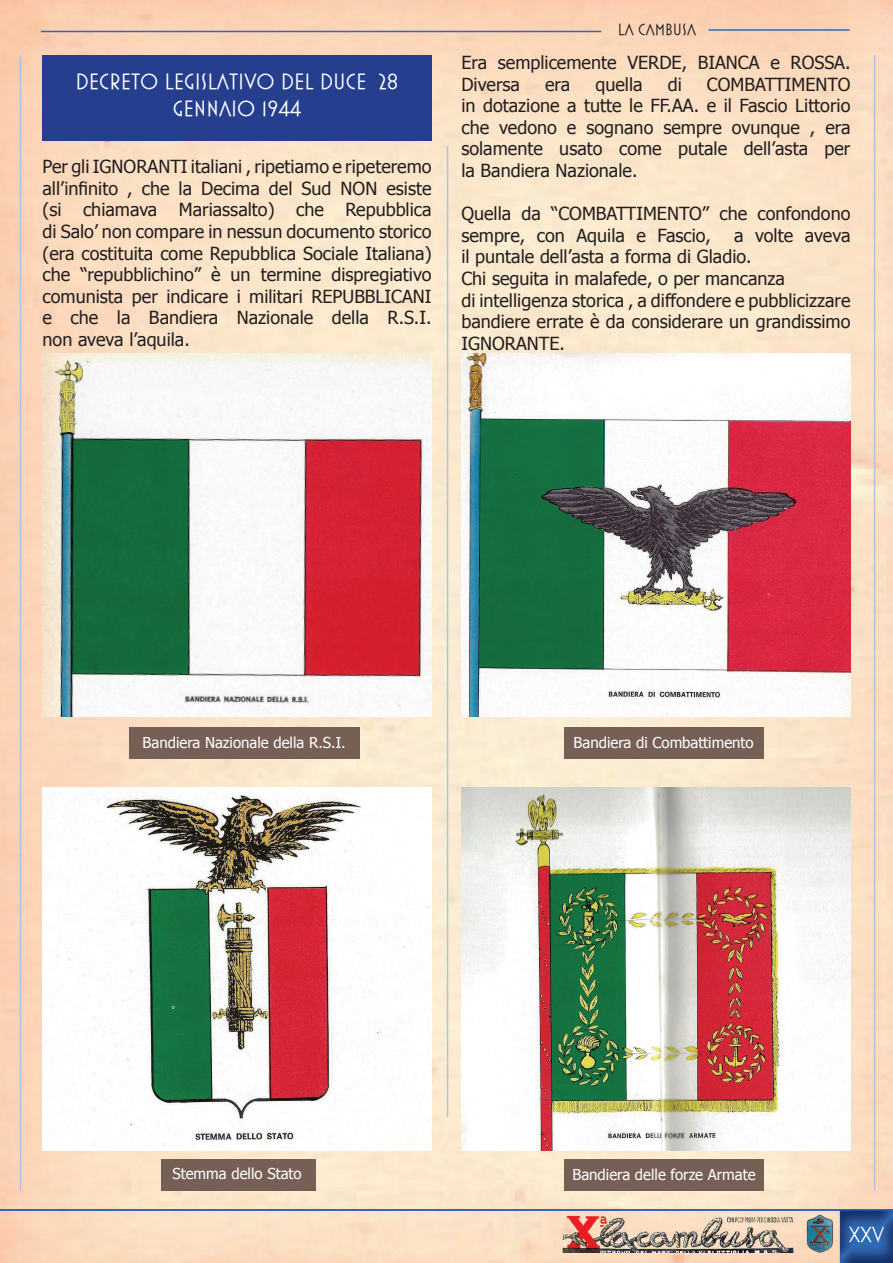
<style>
.page{position:relative;width:893px;height:1263px;background:#fff}
.page>*{position:absolute;margin:0;border:0;box-sizing:border-box;transform-origin:0 0}
.t1{font:22.5px/27px "Mostra Three";color:#fff;text-align:center}
.t2{font:18px/21.6px "Tahoma";color:#231f20}
.t3{font:16.5px "Mostra Three";color:#231f20}
.t4{font:15px "Tahoma";color:#fff}
</style>
<div class="page">
<img style="left:0;top:0;width:893px;height:1263px">
<hr style="left:0;top:1209px;width:893px;height:1px;background:#2f6bb4">
<hr style="left:41px;top:31px;width:560px;height:1px;background:#2f6bb4">
<hr style="left:708px;top:29px;width:142px;height:2px;background:#2f6bb4">
<img style="left:840px;top:1211px;width:53px;height:52px">
<img style="left:840px;top:1210px;width:53px;height:1px">
<img style="left:849px;top:1227px;width:35px;height:15px">
<hr style="left:447px;top:146px;width:1px;height:971px;background:#b0c0e2">
<hr style="left:20px;top:55px;width:1px;height:1136px;background:#b0c0e2">
<hr style="left:874px;top:55px;width:1px;height:1136px;background:#b0c0e2">
<img style="left:561px;top:1210px;width:236px;height:43px">
<img style="left:806px;top:1214px;width:28px;height:38px">
<div style="left:43px;top:55px;width:389px;height:85px;background:#253f8e"></div>
<img style="left:43px;top:354px;width:389px;height:363px">
<div style="left:130px;top:727px;width:230px;height:32px;background:#766055"></div>
<img style="left:461px;top:354px;width:389px;height:363px">
<div style="left:564px;top:727px;width:199px;height:32px;background:#766055"></div>
<div style="left:161px;top:1159px;width:155px;height:32px;background:#766055"></div>
<img style="left:43px;top:788px;width:389px;height:363px">
<div style="left:564px;top:1159px;width:199px;height:32px;background:#766055"></div>
<img style="left:461px;top:788px;width:389px;height:363px">
<p class="t1" style="left:76px;top:68px;width:325px">DECRETO LEGISLATIVO DEL DUCE 28<br>GENNAIO 1944</p>
<p class="t2" style="left:43px;top:155px;width:391px;text-align:justify">Per gli IGNORANTI italiani , ripetiamo e ripeteremo all’infinito , che la Decima del Sud NON esiste (si chiamava Mariassalto) che Repubblica di Salo’ non compare in nessun documento storico (era costituita come Repubblica Sociale Italiana) che “repubblichino” è un termine dispregiativo comunista per indicare i militari REPUBBLICANI e che la Bandiera Nazionale della R.S.I. non aveva l’aquila.</p>
<p class="t3" style="left:618px;top:21px;width:80px">LA CAMBUSA</p>
<p class="t2" style="left:461px;top:51px;width:391px">Era semplicemente VERDE, BIANCA e ROSSA.<br>Diversa</p>
<p class="t2" style="left:545px;top:72px;width:27px">era</p>
<p class="t2" style="left:595px;top:72px;width:49px">quella</p>
<p class="t2" style="left:668px;top:72px;width:16px">di</p>
<p class="t2" style="left:461px;top:72px;width:391px;text-align:justify;text-indent:246px">COMBATTIMENTO in dotazione a tutte le FF.AA. e il Fascio Littorio che vedono e sognano sempre ovunque , era solamente usato come putale dell’asta per la Bandiera Nazionale.</p>
<p class="t2" style="left:461px;top:202px;width:391px">Quella da “COMBATTIMENTO” che confondono sempre, con Aquila e Fascio,</p>
<p class="t2" style="left:461px;top:224px;width:391px;text-indent:273px">a volte aveva il puntale dell’asta a forma di Gladio.<br>Chi seguita in malafede, o per mancanza<br>di intelligenza storica , a diffondere e pubblicizzare bandiere errate è da considerare un grandissimo IGNORANTE.</p>
<p class="t4" style="left:143px;top:733px;width:205px">Bandiera Nazionale della R.S.I.</p>
<p class="t4" style="left:574px;top:732px;width:182px">Bandiera di Combattimento</p>
<p class="t4" style="left:172px;top:1164px;width:131px">Stemma dello Stato</p>
<p class="t4" style="left:572px;top:1164px;width:185px">Bandiera delle forze Armate</p>
</div>
